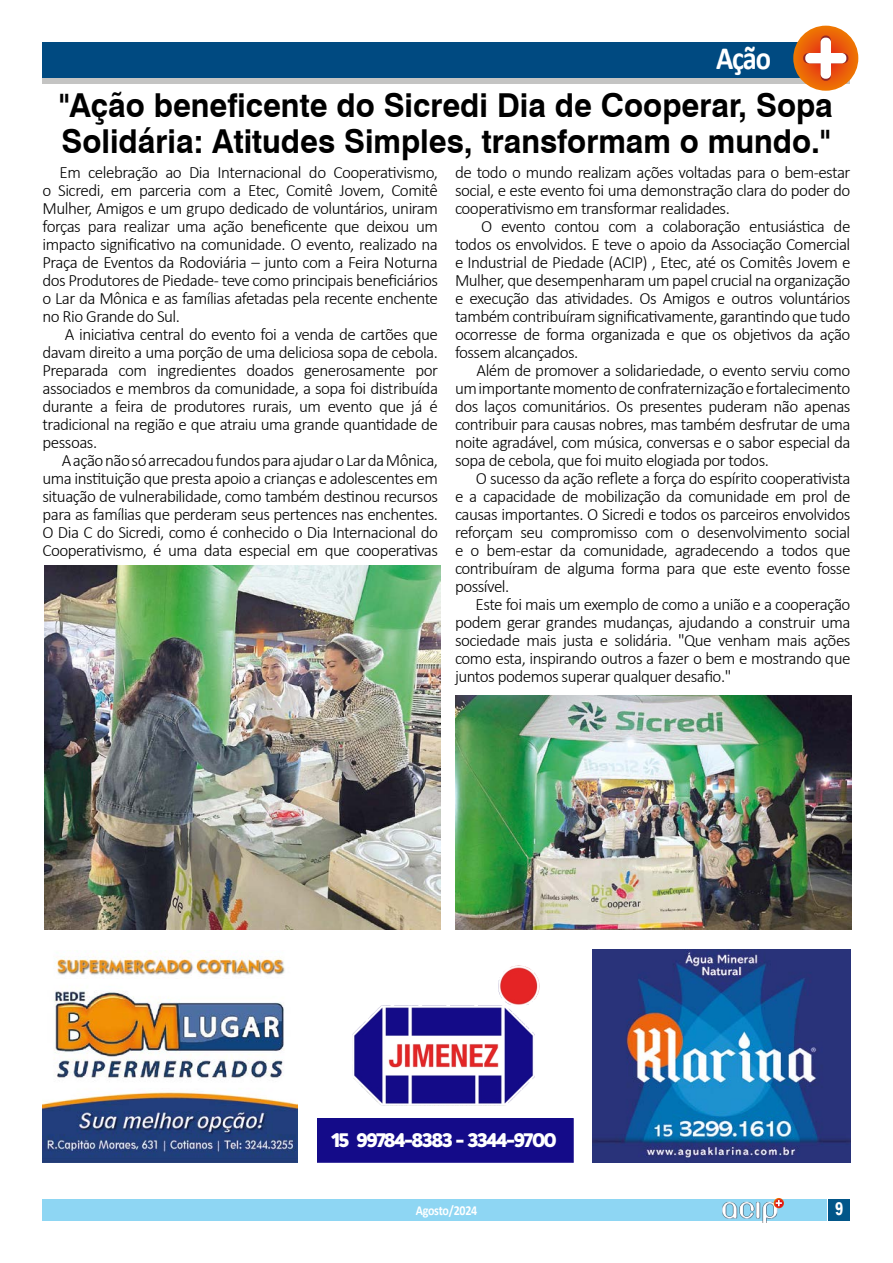
<style>
.page{position:relative;width:893px;height:1263px;background:#fff}
.page>*{position:absolute;margin:0;border:0;box-sizing:border-box;transform-origin:0 0}
.t1{font:700 33px/36px "Swiss 721 BT";color:#000;scale:.95 1}
.t2{font:700 32.55px "Calibri";color:#fff;scale:.88 1}
.t3{font:800 19.2px "Intelo";letter-spacing:-.08em;color:#fff}
.t4{font:600 condensed 18.75px "Franklin Gothic";color:#fff;scale:.88 1}
.t5{font:300 17.25px/18px "Calibri";letter-spacing:-.03em;color:#000;text-align:justify}
.t6{font:700 13.65px "Calibri";letter-spacing:-.02em;color:#fff;scale:.88 1}
</style>
<div class="page">
<div style="left:42px;top:74px;width:808px;height:9px;background:#c4c4c3"></div>
<div style="left:42px;top:43px;width:809px;height:35px;background:#004a81"></div>
<svg style="left:793px;top:26px;width:65px;height:65px"></svg>
<svg style="left:803px;top:36px;width:45px;height:45px;background:#ed8e61"></svg>
<div style="left:43px;top:1199px;width:784px;height:22px;background:#8ed6f3"></div>
<img style="left:722px;top:1201px;width:58px;height:21px">
<svg style="left:774px;top:1198px;width:10px;height:10px"></svg>
<div style="left:828px;top:1199px;width:22px;height:22px;background:#025689"></div>
<img style="left:592px;top:950px;width:258px;height:213px">
<div style="left:318px;top:1118px;width:255px;height:44px;background:#140b89"></div>
<img style="left:352px;top:965px;width:188px;height:141px">
<img style="left:42px;top:950px;width:255px;height:213px">
<img style="left:455px;top:696px;width:396px;height:233px">
<img style="left:45px;top:566px;width:396px;height:363px">
<h2 class="t2" style="left:716px;top:35px;width:64px">Ação</h2>
<h1 class="t1" style="left:59px;top:86px;width:816px">"Ação beneficente do Sicredi Dia de Cooperar, Sopa<br>Solidária: Atitudes Simples, transformam o mundo."</h1>
<p class="t5" style="left:43px;top:164px;width:397px;text-indent:17px">Em celebração ao Dia Internacional do Cooperativismo, o Sicredi, em parceria com a Etec, Comitê Jovem, Comitê Mulher, Amigos e um grupo dedicado de voluntários, uniram forças para realizar uma ação beneficente que deixou um impacto significativo na comunidade. O evento, realizado na Praça de Eventos da Rodoviária – junto com a Feira Noturna dos Produtores de Piedade - teve como principais beneficiários o Lar da Mônica e as famílias afetadas pela recente enchente no Rio Grande do Sul.</p>
<p class="t5" style="left:43px;top:325px;width:397px;text-indent:22px">A iniciativa central do evento foi a venda de cartões que davam direito a uma porção de uma deliciosa sopa de cebola.<br>Preparada com ingredientes doados generosamente por associados e membros da comunidade, a sopa foi distribuída durante a feira de produtores rurais, um evento que já é tradicional na região e que atraiu uma grande quantidade de pessoas.</p>
<p class="t5" style="left:43px;top:451px;width:397px;text-indent:19px">A ação não só arrecadou fundos para ajudar o Lar da Mônica, uma instituição que presta apoio a crianças e adolescentes em situação de vulnerabilidade, como também destinou recursos para as famílias que perderam seus pertences nas enchentes.<br>O Dia C do Sicredi, como é conhecido o Dia Internacional do Cooperativismo, é uma data especial em que cooperativas</p>
<p class="t5" style="left:455px;top:163px;width:397px">de todo o mundo realizam ações voltadas para o bem-estar social, e este evento foi uma demonstração clara do poder do cooperativismo em transformar realidades.</p>
<p class="t5" style="left:455px;top:217px;width:397px;text-indent:26px">O evento contou com a colaboração entusiástica de todos os envolvidos. E teve o apoio da Associação Comercial e Industrial de Piedade (ACIP) , Etec, até os Comitês Jovem e Mulher, que desempenharam um papel crucial na organização e execução das atividades. Os Amigos e outros voluntários também contribuíram significativamente, garantindo que tudo ocorresse de forma organizada e que os objetivos da ação fossem alcançados.</p>
<p class="t5" style="left:455px;top:361px;width:397px;text-indent:22px">Além de promover a solidariedade, o evento serviu como um importante momento de confraternização e fortalecimento dos laços comunitários. Os presentes puderam não apenas contribuir para causas nobres, mas também desfrutar de uma noite agradável, com música, conversas e o sabor especial da sopa de cebola, que foi muito elogiada por todos.</p>
<p class="t5" style="left:455px;top:469px;width:397px;text-indent:21px">O sucesso da ação reflete a força do espírito cooperativista e a capacidade de mobilização da comunidade em prol de causas importantes. O Sicredi e todos os parceiros envolvidos reforçam seu compromisso com o desenvolvimento social e o bem-estar da comunidade, agradecendo a todos que contribuíram de alguma forma para que este evento fosse possível.</p>
<p class="t5" style="left:455px;top:595px;width:397px;text-indent:21px">Este foi mais um exemplo de como a união e a cooperação podem gerar grandes mudanças, ajudando a construir uma sociedade mais justa e solidária. "Que venham mais ações como esta, inspirando outros a fazer o bem e mostrando que juntos podemos superar qualquer desafio."</p>
<p class="t3" style="left:331px;top:1128px;width:227px">15 99784-8383 - 3344-9700</p>
<p class="t6" style="left:416px;top:1201px;width:71px">Agosto/2024</p>
<p class="t4" style="left:835px;top:1196px;width:11px">9</p>
</div>
